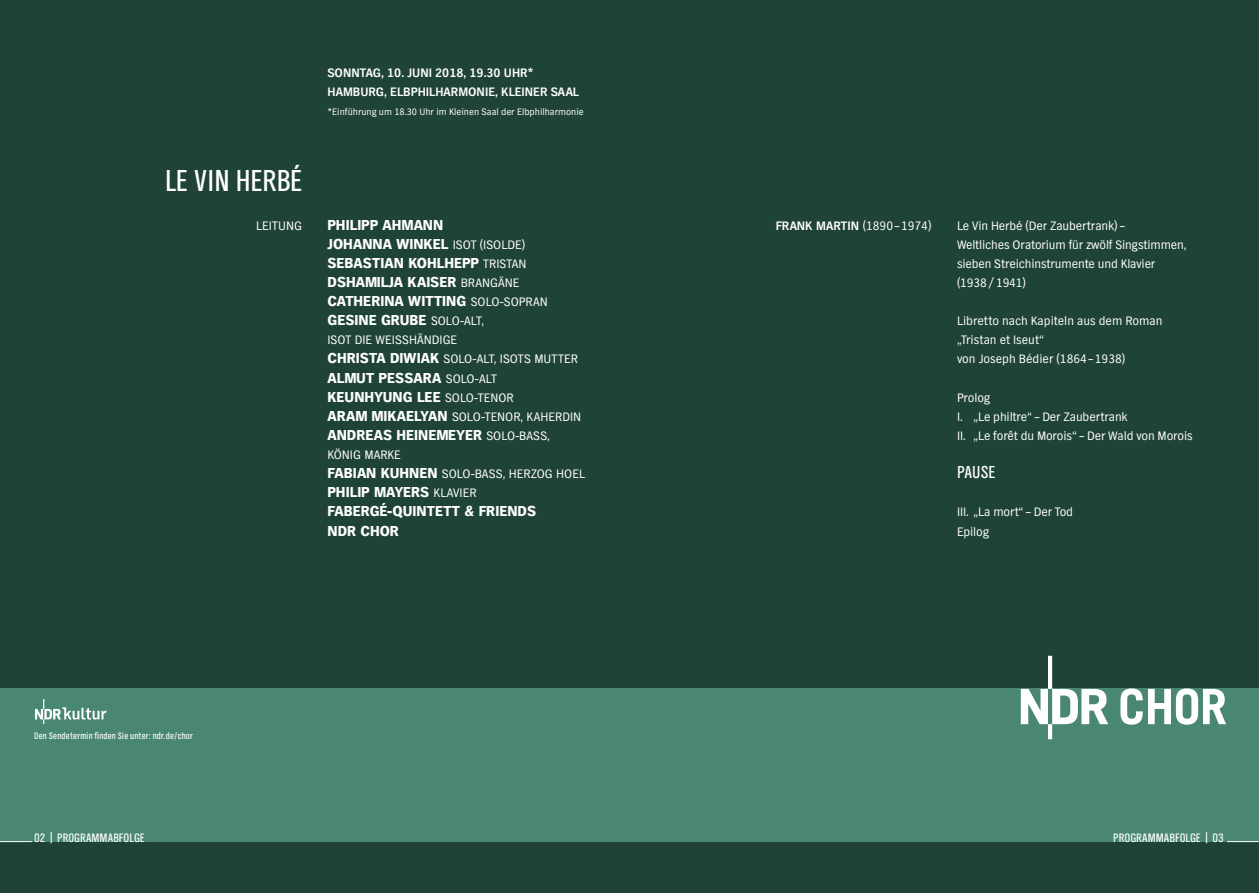
<style>
.page{position:relative;width:1259px;height:893px;background:#fff}
.page>*{position:absolute;margin:0;border:0;box-sizing:border-box;transform-origin:0 0}
.t1{font:31.5px "NDR Sans Cond";color:#fff}
.t2{font:18px "NDR Sans Cond";color:#fff}
.t3{font:900 15px/19.2px "NDR Sans";color:#fff}
.t4{font:12.75px/19.2px "NDR Sans";letter-spacing:-.005em;color:#fff}
.t5{font:700 12.75px/19.2px "NDR Sans";color:#fff}
.t6{font:12.75px "NDR Sans Cond";color:#fff}
.t7{font:9.75px "NDR Sans";color:#fff}
.t8{font:9.75px "NDR Sans Cond";letter-spacing:.025em;color:#fff}
.s1{font-weight:400;font-size:12.75px}
.s2{font-weight:900;font-size:15px}
.s3{font-weight:400}
</style>
<div class="page">
<div style="left:629px;top:0;width:630px;height:893px;background:#204339"></div>
<div style="left:629px;top:689px;width:630px;height:153px;background:#4a8674"></div>
<svg style="left:1020px;top:656px;width:88px;height:83px"></svg>
<svg style="left:1120px;top:688px;width:22px;height:37px"></svg>
<svg style="left:1148px;top:688px;width:78px;height:37px"></svg>
<hr style="left:1227px;top:841px;width:32px;height:1px;background:#fff">
<div style="left:0;top:0;width:629px;height:893px;background:#204339"></div>
<div style="left:0;top:689px;width:629px;height:153px;background:#4a8674"></div>
<hr style="left:0;top:841px;width:32px;height:1px;background:#fff">
<svg style="left:35px;top:699px;width:71px;height:25px"></svg>
<h1 class="t1" style="left:165px;top:164px;width:138px">LE VIN HERBÉ</h1>
<p class="t4" style="left:256px;top:216px;width:47px">LEITUNG</p>
<p class="t5" style="left:327px;top:63px;width:253px">SONNTAG, 10. JUNI 2018, 19.30 UHR*<br>HAMBURG, ELBPHILHARMONIE, KLEINER SAAL</p>
<p class="t7" style="left:327px;top:106px;width:258px">*Einführung um 18.30 Uhr im Kleinen Saal der Elbphilharmonie</p>
<p class="t3" style="left:327px;top:215px;width:222px">PHILIPP AHMANN<br>JOHANNA WINKEL <span class="s1">ISOT (ISOLDE)<br></span>SEBASTIAN KOHLHEPP <span class="s1">TRISTAN<br></span>DSHAMILJA KAISER <span class="s1">BRANGÄNE<br></span>CATHERINA WITTING <span class="s1">SOLO-SOPRAN<br></span>GESINE GRUBE <span class="s1">SOLO-ALT,</span></p>
<p class="t4" style="left:327px;top:330px;width:252px">ISOT DIE WEISSHÄNDIGE<br><span class="s2">CHRISTA DIWIAK</span> SOLO-ALT, ISOTS MUTTER</p>
<p class="t3" style="left:327px;top:368px;width:188px">ALMUT PESSARA <span class="s1">SOLO-ALT<br></span>KEUNHYUNG LEE <span class="s1">SOLO-TENOR</span></p>
<p class="t4" style="left:327px;top:407px;width:255px"><span class="s2">ARAM MIKAELYAN</span> SOLO-TENOR, KAHERDIN</p>
<p class="t3" style="left:327px;top:425px;width:224px">ANDREAS HEINEMEYER <span class="s1">SOLO-BASS,</span></p>
<p class="t4" style="left:327px;top:445px;width:259px">KÖNIG MARKE<br><span class="s2">FABIAN KUHNEN</span> SOLO-BASS, HERZOG HOEL</p>
<p class="t3" style="left:327px;top:483px;width:210px">PHILIP MAYERS <span class="s1">KLAVIER<br></span>FABERGÉ-QUINTETT &amp; FRIENDS<br>NDR CHOR</p>
<p class="t8" style="left:34px;top:730px;width:160px">Den Sendetermin finden Sie unter: ndr.de/chor</p>
<p class="t6" style="left:34px;top:831px;width:112px">02 | PROGRAMMABFOLGE</p>
<p class="t5" style="left:775px;top:216px;width:157px">FRANK MARTIN <span class="s3">(1890 – 1974)</span></p>
<p class="t4" style="left:957px;top:216px;width:231px">Le Vin Herbé (Der Zaubertrank) –<br>Weltliches Oratorium für zwölf Singstimmen, sieben Streichinstrumente und Klavier (1938 / 1941)</p>
<p class="t4" style="left:957px;top:311px;width:207px">Libretto nach Kapiteln aus dem Roman „Tristan et Iseut“<br>von Joseph Bédier (1864 – 1938)</p>
<p class="t4" style="left:957px;top:388px;width:237px">Prolog<br>I. „Le philtre“ – Der Zaubertrank<br>II. „Le forêt du Morois“ – Der Wald von Morois</p>
<h2 class="t2" style="left:957px;top:463px;width:40px">PAUSE</h2>
<p class="t4" style="left:957px;top:502px;width:118px">III. „La mort“ – Der Tod<br>Epilog</p>
<p class="t6" style="left:1113px;top:831px;width:112px">PROGRAMMABFOLGE | 03</p>
</div>
